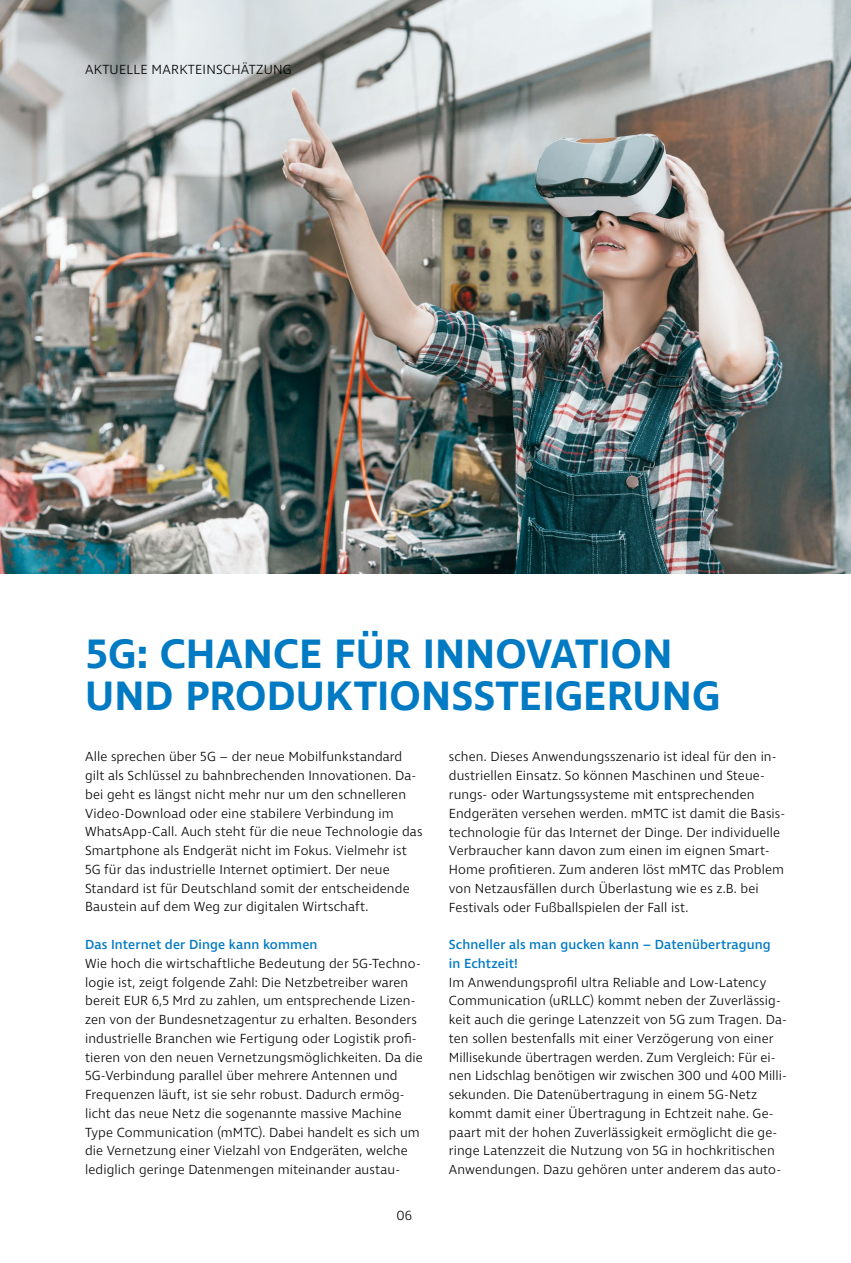
<style>
.page{position:relative;width:851px;height:1263px;background:#fff}
.page>*{position:absolute;margin:0;border:0;box-sizing:border-box;transform-origin:0 0}
.t1{font:600 42px/42px "Ingra";letter-spacing:.005em;color:#007ac3}
.t2{font:300 13.5px/18.8px "Ingra";letter-spacing:.01em;color:#000}
.t3{font:500 13.5px/18.8px "Ingra";letter-spacing:.01em;color:#007ac3}
</style>
<div class="page">
<img style="left:0;top:0;width:850px;height:574px">
<p class="t2" style="left:85px;top:61px;width:208px">AKTUELLE MARKTEINSCHÄTZUNG</p>
<h1 class="t1" style="left:85px;top:635px;width:636px">5G: CHANCE FÜR INNOVATION<br>UND PRODUKTIONSSTEIGERUNG</h1>
<p class="t2" style="left:85px;top:748px;width:339px">Alle sprechen über 5G – der neue Mobilfunkstandard gilt als Schlüssel zu bahnbrechenden Innovationen. Da&shy;bei geht es längst nicht mehr nur um den schnelleren Video-Download oder eine stabilere Verbindung im WhatsApp-Call. Auch steht für die neue Technologie das Smartphone als Endgerät nicht im Fokus. Vielmehr ist 5G für das industrielle Internet optimiert. Der neue Standard ist für Deutschland somit der entscheidende Baustein auf dem Weg zur digitalen Wirtschaft.</p>
<p class="t3" style="left:85px;top:936px;width:234px">Das Internet der Dinge kann kommen</p>
<p class="t2" style="left:85px;top:954px;width:339px">Wie hoch die wirtschaftliche Bedeutung der 5G-Techno&shy;logie ist, zeigt folgende Zahl: Die Netzbetreiber waren bereit EUR 6,5 Mrd zu zahlen, um entsprechende Lizen&shy;zen von der Bundesnetzagentur zu erhalten. Besonders industrielle Branchen wie Fertigung oder Logistik profi&shy;tieren von den neuen Vernetzungsmöglichkeiten. Da die 5G-Verbindung parallel über mehrere Antennen und Frequenzen läuft, ist sie sehr robust. Dadurch ermög&shy;licht das neue Netz die sogenannte massive Machine Type Communication (mMTC). Dabei handelt es sich um die Vernetzung einer Vielzahl von Endgeräten, welche lediglich geringe Datenmengen miteinander austau-</p>
<p class="t2" style="left:396px;top:1207px;width:17px">06</p>
<p class="t2" style="left:449px;top:748px;width:338px">schen. Dieses Anwendungsszenario ist ideal für den in&shy;dustriellen Einsatz. So können Maschinen und Steue&shy;rungs- oder Wartungssysteme mit entsprechenden Endgeräten versehen werden. mMTC ist damit die Basis&shy;technologie für das Internet der Dinge. Der individuelle Verbraucher kann davon zum einen im eignen Smart-Home profitieren. Zum anderen löst mMTC das Problem von Netzausfällen durch Überlastung wie es z.B. bei Festivals oder Fußballspielen der Fall ist.</p>
<p class="t3" style="left:449px;top:936px;width:323px">Schneller als man gucken kann – Datenübertragung in Echtzeit!</p>
<p class="t2" style="left:449px;top:973px;width:339px">Im Anwendungsprofil ultra Reliable and Low-Latency Communication (uRLLC) kommt neben der Zuverlässig&shy;keit auch die geringe Latenzzeit von 5G zum Tragen. Da&shy;ten sollen bestenfalls mit einer Verzögerung von einer Millisekunde übertragen werden. Zum Vergleich: Für ei&shy;nen Lidschlag benötigen wir zwischen 300 und 400 Milli&shy;sekunden. Die Datenübertragung in einem 5G-Netz kommt damit einer Übertragung in Echtzeit nahe. Ge&shy;paart mit der hohen Zuverlässigkeit ermöglicht die ge&shy;ringe Latenzzeit die Nutzung von 5G in hochkritischen Anwendungen. Dazu gehören unter anderem das auto-</p>
</div>
